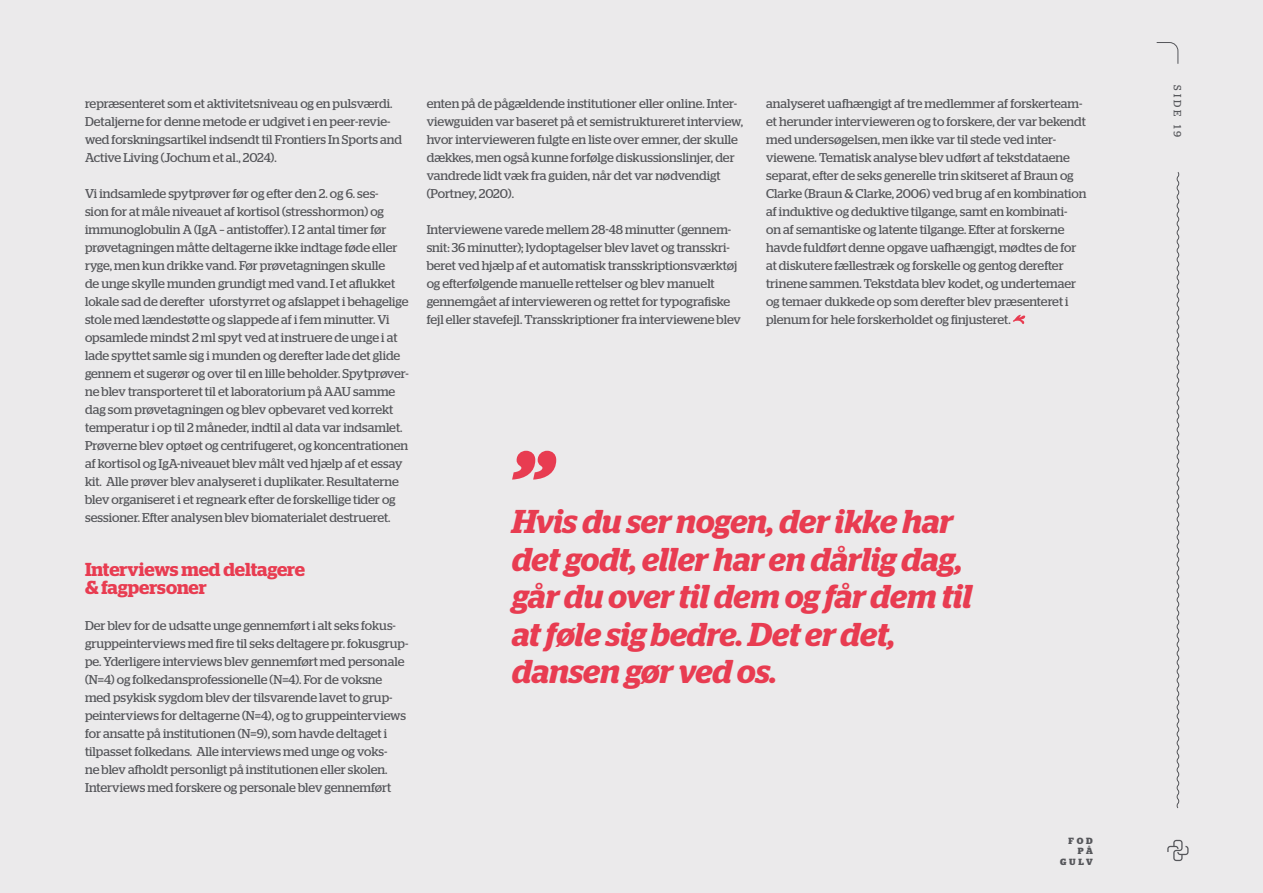
<style>
.page{position:relative;width:1263px;height:893px;background:#ebeaeb}
.page>*{position:absolute;margin:0;border:0;box-sizing:border-box;transform-origin:0 0}
.t1{font:italic 600 33px/37.5px "Stag";letter-spacing:-.005em;color:#e83c51}
.t2{font:600 18.75px/18px "Stag";letter-spacing:-.005em;color:#e83c51}
.t3{font:12.75px/18px "Stag";color:#55565a}
.t4{font:10.5px "Stag";letter-spacing:.29em;color:#55565a}
.t5{font:700 9px/10.5px "Stag";letter-spacing:.305em;color:#55565a;text-align:right}
</style>
<div class="page">
<svg style="left:1013px;top:315px;width:12px;height:9px"></svg>
<svg style="left:512px;top:451px;width:44px;height:29px"></svg>
<svg style="left:1167px;top:840px;width:21px;height:21px"></svg>
<svg style="left:1176px;top:172px;width:4px;height:637px"></svg>
<svg style="left:1156px;top:42px;width:22px;height:22px"></svg>
<p class="t3" style="left:85px;top:94px;width:319px">repræsenteret som et aktivitetsniveau og en pulsværdi.<br>Detaljerne for denne metode er udgivet i en peer-revie&shy;wed forskningsartikel indsendt til Frontiers In Sports and Active Living (Jochum et al., 2024).</p>
<p class="t3" style="left:85px;top:184px;width:325px">Vi indsamlede spytprøver før og efter den 2. og 6. ses-<br>sion for at måle niveauet af kortisol (stresshormon) og immunoglobulin A (IgA – antistoffer). I 2 antal timer før prøvetagningen måtte deltagerne ikke indtage føde eller ryge, men kun drikke vand. Før prøvetagningen skulle<br>de unge skylle munden grundigt med vand. I et aflukket lokale sad de derefter uforstyrret og afslappet i behagelige stole med lændestøtte og slappede af i fem minutter. Vi opsamlede mindst 2 ml spyt ved at instruere de unge i at lade spyttet samle sig i munden og derefter lade det glide gennem et sugerør og over til en lille beholder. Spytprøver&shy;ne blev transporteret til et laboratorium på AAU samme dag som prøvetagningen og blev opbevaret ved korrekt temperatur i op til 2 måneder, indtil al data var indsamlet.<br>Prøverne blev optøet og centrifugeret, og koncentrationen af kortisol og IgA-niveauet blev målt ved hjælp af et essay kit. Alle prøver blev analyseret i duplikater. Resultaterne blev organiseret i et regneark efter de forskellige tider og sessioner. Efter analysen blev biomaterialet destrueret.</p>
<h2 class="t2" style="left:85px;top:560px;width:222px">Interviews med deltagere &amp; fagpersoner</h2>
<p class="t3" style="left:85px;top:616px;width:325px">Der blev for de udsatte unge gennemført i alt seks fokus&shy;gruppeinterviews med fire til seks deltagere pr. fokusgrup&shy;pe. Yderligere interviews blev gennemført med personale (N=4) og folkedansprofessionelle (N=4). For de voksne med psykisk sygdom blev der tilsvarende lavet to grup&shy;peinterviews for deltagerne (N=4), og to gruppeinterviews for ansatte på institutionen (N=9), som havde deltaget i tilpasset folkedans. Alle interviews med unge og voks-<br>ne blev afholdt personligt på institutionen eller skolen.<br>Interviews med forskere og personale blev gennemført</p>
<p class="t3" style="left:427px;top:94px;width:318px">enten på de pågældende institutioner eller online. Inter&shy;viewguiden var baseret på et semistruktureret interview, hvor intervieweren fulgte en liste over emner, der skulle dækkes, men også kunne forfølge diskussionslinjer, der vandrede lidt væk fra guiden, når det var nødvendigt (Portney, 2020).</p>
<p class="t3" style="left:427px;top:220px;width:316px">Interviewene varede mellem 28-48 minutter (gennem&shy;snit: 36 minutter); lydoptagelser blev lavet og transskri&shy;beret ved hjælp af et automatisk transskriptionsværktøj og efterfølgende manuelle rettelser og blev manuelt gennemgået af intervieweren og rettet for typografiske fejl eller stavefejl. Transskriptioner fra interviewene blev</p>
<p class="t3" style="left:766px;top:94px;width:322px">analyseret uafhængigt af tre medlemmer af forskerteam&shy;et herunder intervieweren og to forskere, der var bekendt med undersøgelsen, men ikke var til stede ved inter&shy;viewene. Tematisk analyse blev udført af tekstdataene separat, efter de seks generelle trin skitseret af Braun og Clarke (Braun &amp; Clarke, 2006) ved brug af en kombination af induktive og deduktive tilgange, samt en kombinati-<br>on af semantiske og latente tilgange. Efter at forskerne havde fuldført denne opgave uafhængigt, mødtes de for at diskutere fællestræk og forskelle og gentog derefter trinene sammen. Tekstdata blev kodet, og undertemaer og temaer dukkede op som derefter blev præsenteret i plenum for hele forskerholdet og finjusteret.</p>
<h1 class="t1" style="left:512px;top:503px;width:461px">Hvis du ser nogen, der ikke har det godt, eller har en dårlig dag, går du over til dem og får dem til at føle sig bedre. Det er det, dansen gør ved os.</h1>
<p class="t5" style="left:1060px;top:835px;width:34px">FOD<br>PÅ<br>GULV</p>
<p class="t4" style="left:1183px;top:85px;width:54px;rotate:90deg">SIDE 19</p>
</div>
